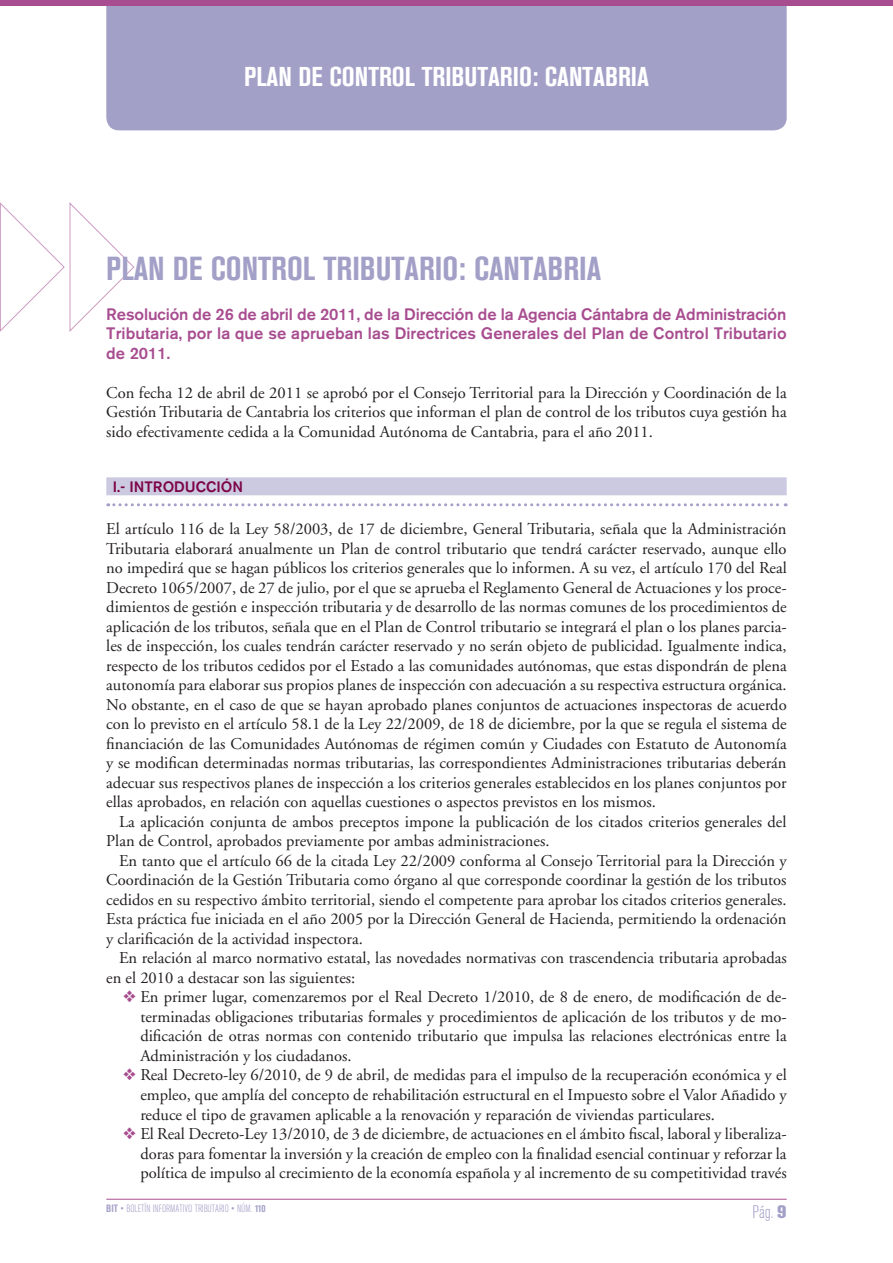
<style>
.page{position:relative;width:893px;height:1263px;background:#fff}
.page>*{position:absolute;margin:0;border:0;box-sizing:border-box;transform-origin:0 0}
.t1{font:700 condensed 33px "Akzidenz Grotesk BE";color:#a3a0c8}
.t2{font:700 condensed 27px "Akzidenz Grotesk BE";color:#fff}
.t3{font:300 condensed 18px "Akzidenz Grotesk BE";color:#a3a0c8}
.t4{font:16.5px/19.5px "Adobe Garamond";color:#231f20;text-align:justify}
.t5{font:500 16.5px/19.5px "Akzidenz Grotesk BE";letter-spacing:.005em;color:#a84d90;text-align:justify}
.t6{font:500 15px "Akzidenz Grotesk BE";color:#7d0449}
.t7{font:300 condensed 10.5px "Akzidenz Grotesk BE";color:#a3a0c8}
.s1{color:#a84d90}
.s2{font-weight:700}
.s3{font-weight:800;font-stretch:normal}
</style>
<div class="page">
<hr style="left:106px;top:1199px;width:681px;height:1px;background:#a84d90">
<div style="left:106px;top:6px;width:681px;height:124px;background:#a3a0c8"></div>
<svg style="left:0;top:202px;width:135px;height:130px"></svg>
<div style="left:0;top:0;width:893px;height:6px;background:#a84d90"></div>
<div style="left:106px;top:477px;width:681px;height:18px;background:#cbcae1"></div>
<svg style="left:108px;top:503px;width:678px;height:3px"></svg>
<h2 class="t2" style="left:244px;top:61px;width:406px">PLAN DE CONTROL TRIBUTARIO: CANTABRIA</h2>
<h1 class="t1" style="left:106px;top:250px;width:496px">PLAN DE CONTROL TRIBUTARIO: CANTABRIA</h1>
<p class="t5" style="left:106px;top:304px;width:682px">Resolución de 26 de abril de 2011, de la Dirección de la Agencia Cántabra de Administración Tributaria, por la que se aprueban las Directrices Generales del Plan de Control Tributario de 2011.</p>
<p class="t4" style="left:106px;top:383px;width:682px">Con fecha 12 de abril de 2011 se aprobó por el Consejo Territorial para la Dirección y Coordinación de la Gestión Tributaria de Cantabria los criterios que informan el plan de control de los tributos cuya gestión ha sido efectivamente cedida a la Comunidad Autónoma de Cantabria, para el año 2011.</p>
<p class="t6" style="left:113px;top:478px;width:43px">I.- Introd</p>
<p class="t6" style="left:185px;top:478px;width:60px">ucción</p>
<p class="t4" style="left:106px;top:520px;width:682px">El artículo 116 de la Ley 58/2003, de 17 de diciembre, General Tributaria, señala que la Administración Tributaria elaborará anualmente un Plan de control tributario que tendrá carácter reservado, aunque ello no impedirá que se hagan públicos los criterios generales que lo informen. A su vez, el artículo 170 del Real Decreto 1065/2007, de 27 de julio, por el que se aprueba el Reglamento General de Actuaciones y los proce&shy;dimientos de gestión e inspección tributaria y de desarrollo de las normas comunes de los procedimientos de aplicación de los tributos, señala que en el Plan de Control tributario se integrará el plan o los planes parcia&shy;les de inspección, los cuales tendrán carácter reservado y no serán objeto de publicidad. Igualmente indica, respecto de los tributos cedidos por el Estado a las comunidades autónomas, que estas dispondrán de plena autonomía para elaborar sus propios planes de inspección con adecuación a su respectiva estructura orgánica.<br>No obstante, en el caso de que se hayan aprobado planes conjuntos de actuaciones inspectoras de acuerdo con lo previsto en el artículo 58.1 de la Ley 22/2009, de 18 de diciembre, por la que se regula el sistema de financiación de las Comunidades Autónomas de régimen común y Ciudades con Estatuto de Autonomía y se modifican determinadas normas tributarias, las correspondientes Administraciones tributarias deberán adecuar sus respectivos planes de inspección a los criterios generales establecidos en los planes conjuntos por ellas aprobados, en relación con aquellas cuestiones o aspectos previstos en los mismos.</p>
<p class="t4" style="left:106px;top:812px;width:682px;text-indent:13px">La aplicación conjunta de ambos preceptos impone la publicación de los citados criterios generales del<br>Plan de Control, aprobados previamente por ambas administraciones.</p>
<p class="t4" style="left:106px;top:851px;width:682px;text-indent:13px">En tanto que el artículo 66 de la citada Ley 22/2009 conforma al Consejo Territorial para la Dirección y Coordinación de la Gestión Tributaria como órgano al que corresponde coordinar la gestión de los tributos cedidos en su respectivo ámbito territorial, siendo el competente para aprobar los citados criterios generales.<br>Esta práctica fue iniciada en el año 2005 por la Dirección General de Hacienda, permitiendo la ordenación y clarificación de la actividad inspectora.</p>
<p class="t4" style="left:106px;top:949px;width:682px;text-indent:13px">En relación al marco normativo estatal, las novedades normativas con trascendencia tributaria aprobadas en el 2010 a destacar son las siguientes:</p>
<p class="t4" style="left:140px;top:988px;width:648px;text-indent:-17px"><span class="s1">❖</span> En primer lugar, comenzaremos por el Real Decreto 1/2010, de 8 de enero, de modificación de de&shy;terminadas obligaciones tributarias formales y procedimientos de aplicación de los tributos y de mo&shy;dificación de otras normas con contenido tributario que impulsa las relaciones electrónicas entre la Administración y los ciudadanos.</p>
<p class="t4" style="left:140px;top:1066px;width:648px;text-indent:-17px"><span class="s1">❖</span> Real Decreto-ley 6/2010, de 9 de abril, de medidas para el impulso de la recuperación económica y el empleo, que amplía del concepto de rehabilitación estructural en el Impuesto sobre el Valor Añadido y reduce el tipo de gravamen aplicable a la renovación y reparación de viviendas particulares.</p>
<p class="t4" style="left:140px;top:1124px;width:648px;text-indent:-17px"><span class="s1">❖</span> El Real Decreto-Ley 13/2010, de 3 de diciembre, de actuaciones en el ámbito fiscal, laboral y liberaliza&shy;doras para fomentar la inversión y la creación de empleo con la finalidad esencial continuar y reforzar la política de impulso al crecimiento de la economía española y al incremento de su competitividad través</p>
<p class="t7" style="left:106px;top:1203px;width:161px"><span class="s2">BIT</span> • BOLETÍN INFORMATIVO TRIBUTARIO • N ÚM. <span class="s2">110</span></p>
<p class="t3" style="left:752px;top:1202px;width:36px">PÁG. <span class="s3">9</span></p>
</div>
